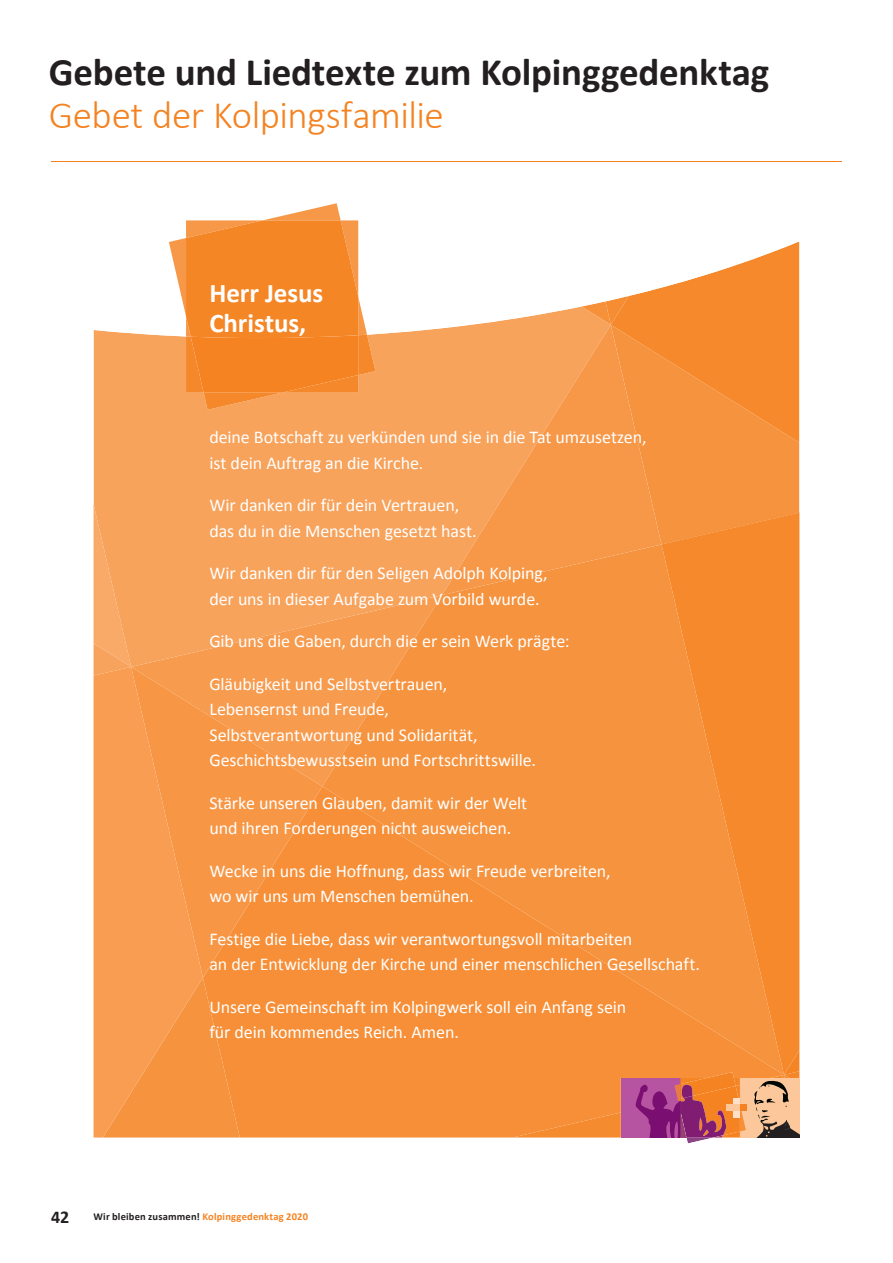
<style>
.page{position:relative;width:893px;height:1263px;background:#fff}
.page>*{position:absolute;margin:0;border:0;box-sizing:border-box;transform-origin:0 0}
.t1{font:700 39px "Calibri";letter-spacing:-.005em;color:#231f20}
.t2{font:300 39px "Calibri";letter-spacing:-.01em;color:#f58220}
.t3{font:700 27px/29.7px "Calibri";letter-spacing:-.005em;color:#fff}
.t4{font:18px/25.5px "Calibri";letter-spacing:-.005em;color:#fff}
.t5{font:700 18px "Calibri";color:#231f20}
.t6{font:700 10.5px "Calibri";letter-spacing:.02em;color:#f58220}
.s1{color:#231f20}
</style>
<div class="page">
<div style="left:240px;top:977px;width:272px;height:160px;background:#f68f37"></div>
<svg style="left:203px;top:667px;width:119px;height:310px;background:#f69543"></svg>
<div style="left:322px;top:595px;width:339px;height:480px;background:#f6933e"></div>
<svg style="left:94px;top:338px;width:517px;height:329px;background:#f7a057"></svg>
<svg style="left:442px;top:338px;width:219px;height:257px;background:#f79d51"></svg>
<div style="left:203px;top:977px;width:37px;height:160px;background:#f6933e"></div>
<svg style="left:94px;top:667px;width:109px;height:470px;background:#f79a4c"></svg>
<svg style="left:661px;top:544px;width:138px;height:475px;background:#f58d32"></svg>
<svg style="left:535px;top:338px;width:264px;height:206px;background:#f6933f"></svg>
<svg style="left:93px;top:241px;width:707px;height:97px"></svg>
<svg style="left:169px;top:203px;width:206px;height:207px;background:#f69b4c"></svg>
<hr style="left:51px;top:161px;width:791px;height:1px;background:#f58220">
<svg style="left:512px;top:1019px;width:287px;height:124px;background:#e58850"></svg>
<div style="left:733px;top:1098px;width:7px;height:20px;background:#fee1c8"></div>
<div style="left:727px;top:1104px;width:13px;height:7px;background:#fcc89b"></div>
<div style="left:740px;top:1104px;width:6px;height:7px;background:#f58220"></div>
<h1 class="t1" style="left:49px;top:47px;width:722px">Gebete und Liedtexte zum Kolpinggedenktag</h1>
<h1 class="t2" style="left:49px;top:91px;width:396px">Gebet der Kolpingsfamilie</h1>
<h2 class="t3" style="left:209px;top:278px;width:115px">Herr Jesus<br>Christus,</h2>
<p class="t4" style="left:209px;top:424px;width:439px">deine Botschaft zu verkünden und sie in die Tat umzusetzen, ist dein Auftrag an die Kirche.</p>
<p class="t4" style="left:209px;top:492px;width:269px">Wir danken dir für dein Vertrauen, das du in die Menschen gesetzt hast.</p>
<p class="t4" style="left:209px;top:560px;width:340px">Wir danken dir für den Seligen Adolph Kolping, der uns in dieser Aufgabe zum Vorbild wurde.</p>
<p class="t4" style="left:209px;top:628px;width:362px">Gib uns die Gaben, durch die er sein Werk prägte:</p>
<p class="t4" style="left:209px;top:671px;width:328px">Gläubigkeit und Selbstvertrauen, Lebensernst und Freude, Selbstverantwortung und Solidarität, Geschichtsbewusstsein und Fortschrittswille.</p>
<p class="t4" style="left:209px;top:790px;width:319px">Stärke unseren Glauben, damit wir der Welt und ihren Forderungen nicht ausweichen.</p>
<p class="t4" style="left:209px;top:858px;width:403px">Wecke in uns die Hoffnung, dass wir Freude verbreiten, wo wir uns um Menschen bemühen.</p>
<p class="t4" style="left:209px;top:926px;width:492px">Festige die Liebe, dass wir verantwortungsvoll mitarbeiten<br>an der Entwicklung der Kirche und einer menschlichen Gesellschaft.</p>
<p class="t4" style="left:209px;top:994px;width:418px">Unsere Gemeinschaft im Kolpingwerk soll ein Anfang sein für dein kommendes Reich. Amen.</p>
<p class="t5" style="left:51px;top:1205px;width:20px">42</p>
<p class="t6" style="left:94px;top:1210px;width:216px"><span class="s1">Wir bleiben zusammen!</span> Kolpinggedenktag 2020</p>
</div>
